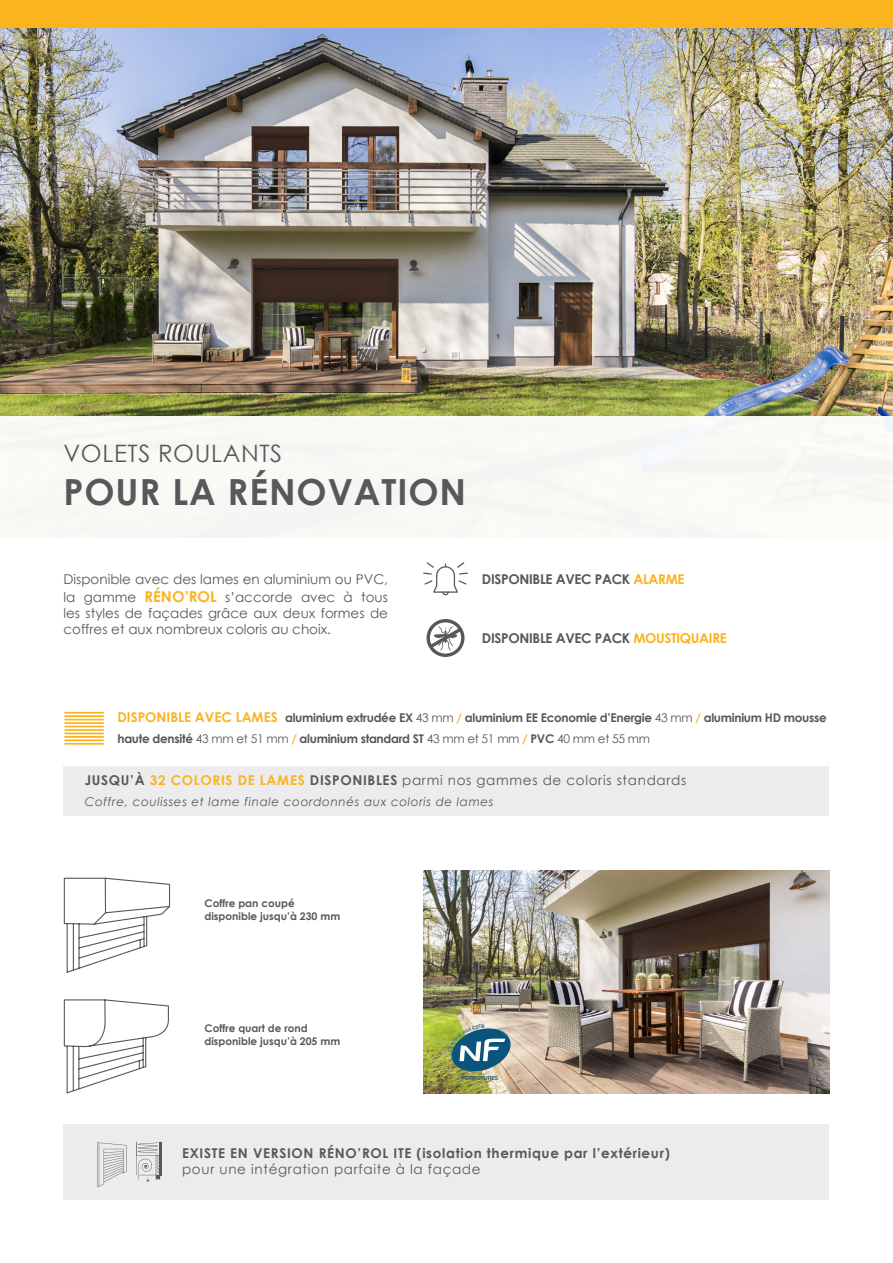
<style>
.page{position:relative;width:893px;height:1263px;background:#fff}
.page>*{position:absolute;margin:0;border:0;box-sizing:border-box;transform-origin:0 0}
.Titre_2{font:700 36px "Century Gothic";letter-spacing:.025em;color:#57585a}
.Titre_1{font:24px "Century Gothic";letter-spacing:.025em;color:#57585a}
.Texte_courant{font:13.5px/18px "Century Gothic";color:#57585a}
.Texte_courant-2{font:13.5px "Century Gothic";letter-spacing:.05em;color:#57585a}
.Texte_courant-3{font:700 13.5px "Century Gothic";letter-spacing:.05em;color:#57585a}
.Texte_courant-4{font:700 13.5px "Century Gothic";letter-spacing:-.025em;color:#57585a}
.t1{font:700 12px/21px "Century Gothic";letter-spacing:-.025em;color:#57585a}
.t2{font:italic 12px "Century Gothic";letter-spacing:.05em;color:#57585a}
.t3{font:700 10.5px "Century Gothic";color:#57585a}
.t4{font:500 5.4px "Helvetica Neue";color:#0b547e}
.s1{font-weight:700;font-size:15px;color:#fbb31e}
.s2{color:#fbb31e}
.s3{font-size:13.5px;color:#fbb31e}
.s4{font-weight:400}
.s5{font-weight:700}
.s6{font-weight:700;color:#fbb31e}
</style>
<div class="page">
<img style="left:0;top:27px;width:893px;height:389px">
<div style="left:0;top:416px;width:893px;height:128px;background:#f8f9f4"></div>
<div style="left:64px;top:1124px;width:765px;height:76px;background:#ececee"></div>
<svg style="left:427px;top:619px;width:37px;height:38px"></svg>
<svg style="left:423px;top:562px;width:45px;height:33px"></svg>
<img style="left:423px;top:870px;width:406px;height:223px">
<svg style="left:63px;top:877px;width:108px;height:96px"></svg>
<svg style="left:63px;top:999px;width:106px;height:201px"></svg>
<div style="left:0;top:0;width:893px;height:27px;background:#fbb31e"></div>
<div style="left:63px;top:766px;width:766px;height:49px;background:#ececee"></div>
<hr style="left:64px;top:729px;width:40px;height:2px;background:#fbb31e">
<hr style="left:64px;top:726px;width:40px;height:1px;background:#fbb31e">
<hr style="left:64px;top:722px;width:40px;height:2px;background:#fbb31e">
<hr style="left:64px;top:719px;width:40px;height:1px;background:#fbb31e">
<hr style="left:64px;top:715px;width:40px;height:2px;background:#fbb31e">
<hr style="left:64px;top:712px;width:40px;height:2px;background:#fbb31e">
<hr style="left:64px;top:743px;width:40px;height:2px;background:#fbb31e">
<hr style="left:64px;top:739px;width:40px;height:2px;background:#fbb31e">
<hr style="left:64px;top:736px;width:40px;height:2px;background:#fbb31e">
<hr style="left:64px;top:732px;width:40px;height:2px;background:#fbb31e">
<svg style="left:448px;top:1024px;width:65px;height:50px;background:#769692"></svg>
<p class="Titre_1" style="left:63px;top:437px;width:220px">VOLETS ROULANTS</p>
<p class="Titre_2" style="left:63px;top:465px;width:404px">POUR LA RÉNOVATION</p>
<p class="Texte_courant" style="left:63px;top:570px;width:326px">Disponible avec des lames en aluminium ou PVC, la gamme <span class="s1">RÉNO’ROL</span> s’accorde avec à tous</p>
<p class="Texte_courant" style="left:63px;top:605px;width:326px;line-height:16.2px">les styles de façades grâce aux deux formes de coffres et aux nombreux coloris au choix.</p>
<p class="Texte_courant-4" style="left:482px;top:569px;width:204px">DISPONIBLE AVEC PACK <span class="s2">ALARME</span></p>
<p class="Texte_courant-4" style="left:482px;top:628px;width:246px">DISPONIBLE AVEC PACK <span class="s2">MOUSTIQUAIRE</span></p>
<p class="t1" style="left:117px;top:707px;width:711px"><span class="s3">DISPONIBLE AVEC LAMES</span> aluminium extrudée EX <span class="s4">43 mm</span> <span class="s2">/</span> aluminium EE Economie d’Energie <span class="s4">43 mm</span> <span class="s2">/</span> aluminium HD mousse haute densité <span class="s4">43 mm et 51 mm</span> <span class="s2">/</span> aluminium standard ST <span class="s4">43 mm et 51 mm</span> <span class="s2">/</span> PVC <span class="s4">40 mm et 55 mm</span></p>
<p class="Texte_courant-2" style="left:85px;top:770px;width:603px"><span class="s5">JUSQU’À</span> <span class="s6">32 COLORIS DE LAMES</span> <span class="s5">DISPONIBLES</span> parmi nos gammes de coloris standards</p>
<p class="t2" style="left:85px;top:793px;width:410px">Coffre, coulisses et lame finale coordonnés aux coloris de lames</p>
<p class="t3" style="left:205px;top:895px;width:92px">Coffre pan coupé</p>
<p class="t3" style="left:205px;top:908px;width:137px">disponible jusqu’à 230 mm</p>
<p class="t3" style="left:205px;top:1020px;width:105px">Coffre quart de rond</p>
<p class="t3" style="left:205px;top:1033px;width:137px">disponible jusqu’à 205 mm</p>
<p class="t4" style="left:462px;top:1075px;width:38px">FERMETURES</p>
<p class="Texte_courant-3" style="left:182px;top:1143px;width:489px">EXISTE EN VERSION RÉNO’ROL ITE (isolation thermique par l’extérieur)</p>
<p class="Texte_courant-2" style="left:182px;top:1160px;width:300px">pour une intégration parfaite à la façade</p>
</div>
